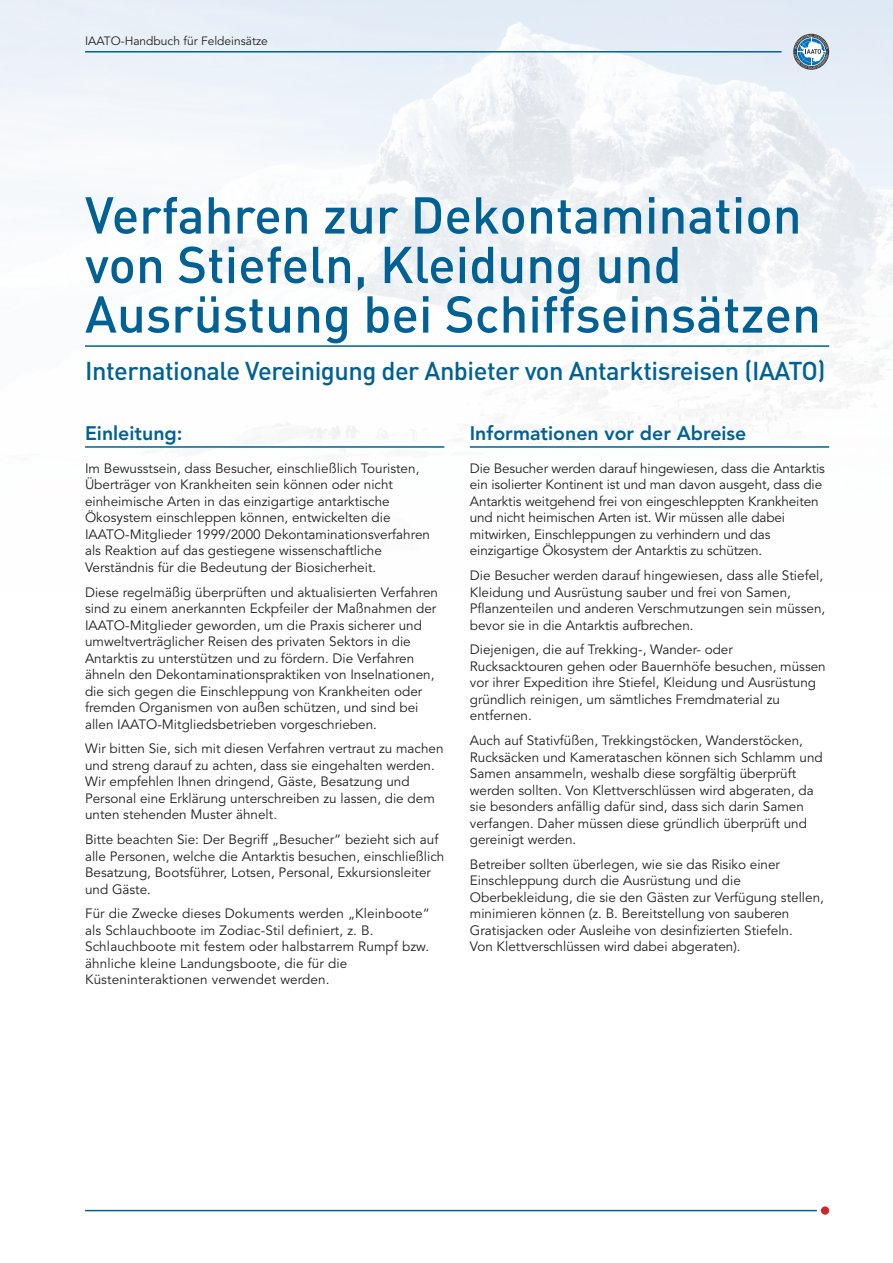
<style>
.page{position:relative;width:893px;height:1263px;background:#fff}
.page>*{position:absolute;margin:0;border:0;box-sizing:border-box;transform-origin:0 0}
.t1{font:500 51px/49.5px "DIN";color:#016194}
.t2{font:500 25.5px "DIN";letter-spacing:-.02em;color:#016194}
.t3{font:800 19.5px "Avenir LT Std";color:#016194}
.t4{font:13.5px/16.5px "Avenir LT Std";color:#231f20}
.t5{font:12px "Avenir LT Std";color:#231f20}
</style>
<div class="page">
<hr style="left:85px;top:1210px;width:732px;height:1px;background:#016194">
<div style="left:821px;top:1206px;width:8px;height:9px;background:#d1232a;border-radius:50%"></div>
<hr style="left:85px;top:51px;width:697px;height:2px;background:#016194">
<svg style="left:793px;top:34px;width:36px;height:36px"></svg>
<svg style="left:794px;top:35px;width:34px;height:34px"></svg>
<hr style="left:85px;top:345px;width:744px;height:2px;background:#016194">
<hr style="left:85px;top:446px;width:359px;height:2px;background:#016194">
<hr style="left:470px;top:446px;width:359px;height:2px;background:#016194">
<p class="t5" style="left:85px;top:34px;width:184px">IAATO-Handbuch für Feldeinsätze</p>
<h1 class="t1" style="left:85px;top:189px;width:737px">Verfahren zur Dekontamination von Stiefeln, Kleidung und<br>Ausrüstung bei Schiffseinsätzen</h1>
<h2 class="t2" style="left:85px;top:354px;width:742px">Internationale Vereinigung der Anbieter von Antarktisreisen (IAATO)</h2>
<h3 class="t3" style="left:85px;top:421px;width:99px">Einleitung:</h3>
<p class="t4" style="left:85px;top:460px;width:346px">Im Bewusstsein, dass Besucher, einschließlich Touristen, Überträger von Krankheiten sein können oder nicht einheimische Arten in das einzigartige antarktische Ökosystem einschleppen können, entwickelten die IAATO-Mitglieder 1999/2000 Dekontaminationsverfahren als Reaktion auf das gestiegene wissenschaftliche Verständnis für die Bedeutung der Biosicherheit.</p>
<p class="t4" style="left:85px;top:584px;width:354px">Diese regelmäßig überprüften und aktualisierten Verfahren sind zu einem anerkannten Eckpfeiler der Maßnahmen der IAATO-Mitglieder geworden, um die Praxis sicherer und umweltverträglicher Reisen des privaten Sektors in die Antarktis zu unterstützen und zu fördern. Die Verfahren ähneln den Dekontaminationspraktiken von Inselnationen, die sich gegen die Einschleppung von Krankheiten oder fremden Organismen von außen schützen, und sind bei allen IAATO-Mitgliedsbetrieben vorgeschrieben.</p>
<p class="t4" style="left:85px;top:741px;width:360px">Wir bitten Sie, sich mit diesen Verfahren vertraut zu machen und streng darauf zu achten, dass sie eingehalten werden.<br>Wir empfehlen Ihnen dringend, Gäste, Besatzung und Personal eine Erklärung unterschreiben zu lassen, die dem unten stehenden Muster ähnelt.</p>
<p class="t4" style="left:85px;top:831px;width:361px">Bitte beachten Sie: Der Begriff „Besucher“ bezieht sich auf alle Personen, welche die Antarktis besuchen, einschließlich Besatzung, Bootsführer, Lotsen, Personal, Exkursionsleiter und Gäste.</p>
<p class="t4" style="left:85px;top:906px;width:346px">Für die Zwecke dieses Dokuments werden „Kleinboote“ als Schlauchboote im Zodiac-Stil definiert, z. B.<br>Schlauchboote mit festem oder halbstarrem Rumpf bzw. ähnliche kleine Landungsboote, die für die Küsteninteraktionen verwendet werden.</p>
<h3 class="t3" style="left:470px;top:421px;width:278px">Informationen vor der Abreise</h3>
<p class="t4" style="left:470px;top:460px;width:357px">Die Besucher werden darauf hingewiesen, dass die Antarktis ein isolierter Kontinent ist und man davon ausgeht, dass die Antarktis weitgehend frei von eingeschleppten Krankheiten und nicht heimischen Arten ist. Wir müssen alle dabei mitwirken, Einschleppungen zu verhindern und das einzigartige Ökosystem der Antarktis zu schützen.</p>
<p class="t4" style="left:470px;top:568px;width:357px">Die Besucher werden darauf hingewiesen, dass alle Stiefel, Kleidung und Ausrüstung sauber und frei von Samen, Pflanzenteilen und anderen Verschmutzungen sein müssen, bevor sie in die Antarktis aufbrechen.</p>
<p class="t4" style="left:470px;top:642px;width:357px">Diejenigen, die auf Trekking-, Wander- oder Rucksacktouren gehen oder Bauernhöfe besuchen, müssen vor ihrer Expedition ihre Stiefel, Kleidung und Ausrüstung gründlich reinigen, um sämtliches Fremdmaterial zu entfernen.</p>
<p class="t4" style="left:470px;top:732px;width:354px">Auch auf Stativfüßen, Trekkingstöcken, Wanderstöcken, Rucksäcken und Kamerataschen können sich Schlamm und Samen ansammeln, weshalb diese sorgfältig überprüft werden sollten. Von Klettverschlüssen wird abgeraten, da sie besonders anfällig dafür sind, dass sich darin Samen verfangen. Daher müssen diese gründlich überprüft und gereinigt werden.</p>
<p class="t4" style="left:470px;top:856px;width:356px">Betreiber sollten überlegen, wie sie das Risiko einer Einschleppung durch die Ausrüstung und die Oberbekleidung, die sie den Gästen zur Verfügung stellen, minimieren können (z. B. Bereitstellung von sauberen Gratisjacken oder Ausleihe von desinfizierten Stiefeln.<br>Von Klettverschlüssen wird dabei abgeraten).</p>
</div>
